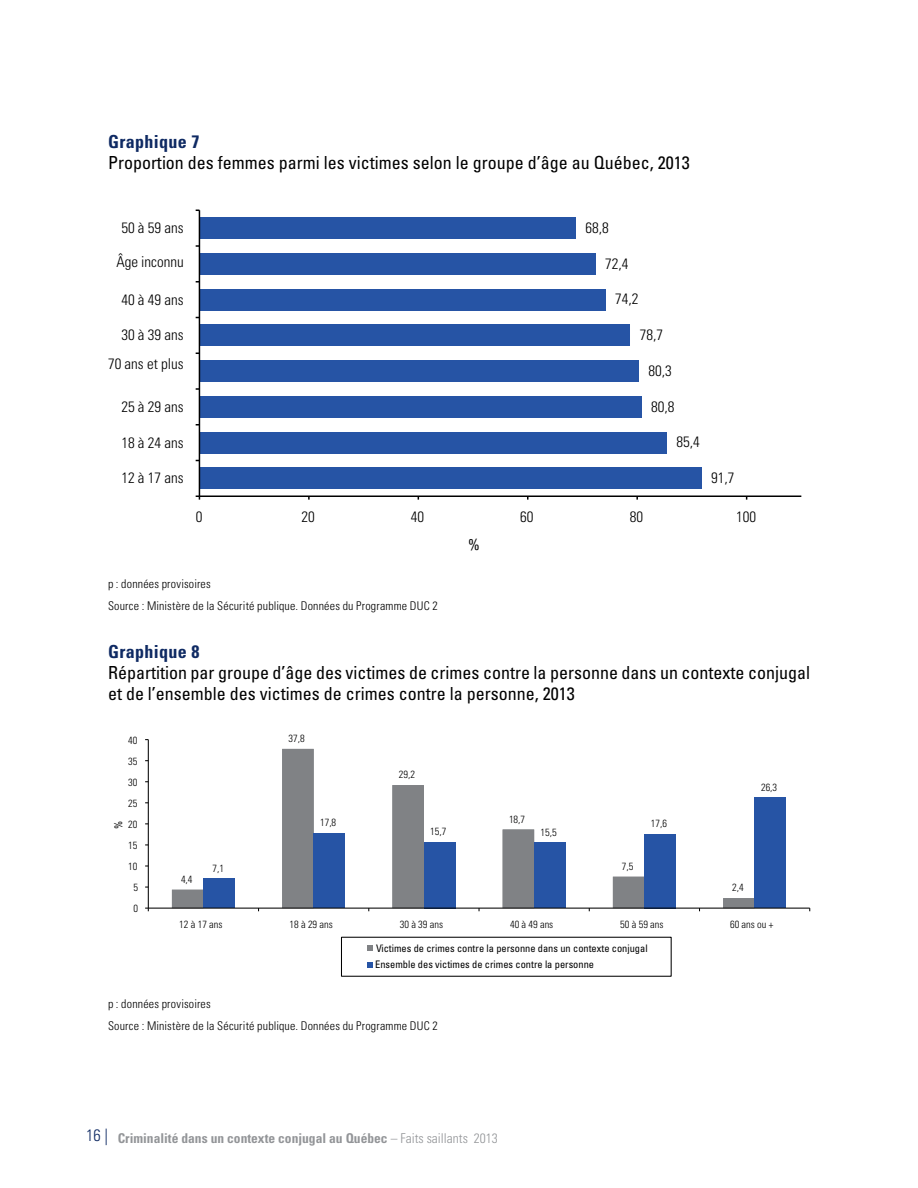
<style>
.page{position:relative;width:918px;height:1188px;background:#fff}
.page>*{position:absolute;margin:0;border:0;box-sizing:border-box;transform-origin:0 0}
.Titre_Graphique_Tabl{font:condensed 18px/21px "Univers LT Std";color:#000}
.Titre_3{font:700 condensed 18px "Univers LT Std";letter-spacing:.02em;color:#0f2a63}
.t1{font:300 condensed 15px "Univers LT Std";color:#000}
.t2{font:condensed 15px "Univers LT Std";color:#000}
.t3{font:700 condensed 13.5px "Univers LT Std";color:#939598}
.Note_tableau{font:300 condensed 12px "Univers LT Std";letter-spacing:.015em;color:#000}
.t4{font:300 condensed 10.35px "Univers LT Std";color:#000}
.t5{font:condensed 10.35px/16px "Univers LT Std";color:#000}
.s1{font-weight:300;font-size:16.5px;color:#0f2a63}
.s2{font-weight:300}
</style>
<div class="page">
<div style="left:199px;top:468px;width:502px;height:21px;background:#2654a5"></div>
<div style="left:199px;top:432px;width:468px;height:21px;background:#2654a5"></div>
<div style="left:199px;top:396px;width:443px;height:21px;background:#2654a5"></div>
<div style="left:199px;top:361px;width:440px;height:21px;background:#2654a5"></div>
<div style="left:199px;top:325px;width:431px;height:21px;background:#2654a5"></div>
<div style="left:199px;top:289px;width:407px;height:21px;background:#2654a5"></div>
<div style="left:199px;top:253px;width:397px;height:21px;background:#2654a5"></div>
<div style="left:199px;top:218px;width:377px;height:21px;background:#2654a5"></div>
<hr style="left:199px;top:495px;width:602px;height:2px;background:#000">
<hr style="left:199px;top:210px;width:1px;height:286px;background:#000">
<svg style="left:196px;top:495px;width:4px;height:5px"></svg>
<svg style="left:172px;top:749px;width:583px;height:159px"></svg>
<div style="left:203px;top:878px;width:32px;height:30px;background:#2654a5"></div>
<div style="left:314px;top:833px;width:31px;height:75px;background:#2654a5"></div>
<div style="left:424px;top:842px;width:31px;height:66px;background:#2654a5"></div>
<div style="left:534px;top:843px;width:32px;height:65px;background:#2654a5"></div>
<div style="left:644px;top:834px;width:32px;height:74px;background:#2654a5"></div>
<div style="left:755px;top:797px;width:31px;height:111px;background:#2654a5"></div>
<hr style="left:148px;top:740px;width:1px;height:168px;background:#000">
<hr style="left:148px;top:908px;width:662px;height:1px;background:#000">
<svg style="left:368px;top:946px;width:5px;height:5px"></svg>
<svg style="left:368px;top:962px;width:5px;height:5px"></svg>
<p class="Titre_3" style="left:108px;top:131px;width:93px">Graphique 7</p>
<p class="Titre_Graphique_Tabl" style="left:108px;top:152px;width:583px">Proportion des femmes parmi les victimes selon le groupe d’âge au Québec, 2013</p>
<p class="t1" style="left:121px;top:219px;width:64px">50 à 59 ans</p>
<p class="t1" style="left:585px;top:219px;width:25px">68,8</p>
<p class="t1" style="left:116px;top:253px;width:69px">Âge inconnu</p>
<p class="t1" style="left:605px;top:254px;width:25px">72,4</p>
<p class="t1" style="left:121px;top:290px;width:64px">40 à 49 ans</p>
<p class="t1" style="left:615px;top:290px;width:25px">74,2</p>
<p class="t1" style="left:121px;top:326px;width:64px">30 à 39 ans</p>
<p class="t1" style="left:640px;top:326px;width:25px">78,7</p>
<p class="t1" style="left:108px;top:354px;width:77px">70 ans et plus</p>
<p class="t1" style="left:649px;top:362px;width:25px">80,3</p>
<p class="t1" style="left:121px;top:398px;width:64px">25 à 29 ans</p>
<p class="t1" style="left:651px;top:397px;width:25px">80,8</p>
<p class="t1" style="left:121px;top:433px;width:64px">18 à 24 ans</p>
<p class="t1" style="left:676px;top:433px;width:25px">85,4</p>
<p class="t1" style="left:121px;top:469px;width:64px">12 à 17 ans</p>
<p class="t1" style="left:711px;top:469px;width:25px">91,7</p>
<p class="t1" style="left:196px;top:508px;width:8px">0</p>
<p class="t1" style="left:301px;top:508px;width:15px">20</p>
<p class="t1" style="left:411px;top:508px;width:15px">40</p>
<p class="t1" style="left:520px;top:508px;width:15px">60</p>
<p class="t1" style="left:630px;top:508px;width:15px">80</p>
<p class="t1" style="left:736px;top:508px;width:21px">100</p>
<p class="t2" style="left:468px;top:536px;width:13px">%</p>
<p class="Note_tableau" style="left:108px;top:576px;width:104px">p : données provisoires</p>
<p class="Note_tableau" style="left:108px;top:598px;width:331px">Source : Ministère de la Sécurité publique. Données du Programme DUC 2</p>
<p class="Titre_3" style="left:108px;top:641px;width:93px">Graphique 8</p>
<p class="Titre_Graphique_Tabl" style="left:108px;top:662px;width:704px">Répartition par groupe d’âge des victimes de crimes contre la personne dans un contexte conjugal et de l’ensemble des victimes de crimes contre la personne, 2013</p>
<p class="t4" style="left:128px;top:734px;width:11px">40</p>
<p class="t4" style="left:128px;top:755px;width:11px">35</p>
<p class="t4" style="left:128px;top:776px;width:11px">30</p>
<p class="t4" style="left:128px;top:797px;width:11px">25</p>
<p class="t4" style="left:128px;top:818px;width:11px">20</p>
<p class="t5" style="left:110px;top:829px;width:10px;rotate:-90deg">%</p>
<p class="t4" style="left:128px;top:839px;width:11px">15</p>
<p class="t4" style="left:128px;top:860px;width:11px">10</p>
<p class="t4" style="left:134px;top:881px;width:6px">5</p>
<p class="t4" style="left:134px;top:903px;width:6px">0</p>
<p class="t4" style="left:181px;top:873px;width:13px">4,4</p>
<p class="t4" style="left:213px;top:862px;width:13px">7,1</p>
<p class="t4" style="left:289px;top:732px;width:18px">37,8</p>
<p class="t4" style="left:320px;top:817px;width:18px">17,8</p>
<p class="t4" style="left:399px;top:768px;width:18px">29,2</p>
<p class="t4" style="left:509px;top:813px;width:18px">18,7</p>
<p class="t4" style="left:430px;top:825px;width:18px">15,7</p>
<p class="t4" style="left:541px;top:826px;width:18px">15,5</p>
<p class="t4" style="left:622px;top:860px;width:13px">7,5</p>
<p class="t4" style="left:651px;top:817px;width:18px">17,6</p>
<p class="t4" style="left:761px;top:781px;width:18px">26,3</p>
<p class="t4" style="left:732px;top:881px;width:13px">2,4</p>
<p class="t4" style="left:179px;top:918px;width:45px">12 à 17 ans</p>
<p class="t4" style="left:290px;top:918px;width:45px">18 à 29 ans</p>
<p class="t4" style="left:400px;top:918px;width:45px">30 à 39 ans</p>
<p class="t4" style="left:510px;top:918px;width:45px">40 à 49 ans</p>
<p class="t4" style="left:620px;top:918px;width:45px">50 à 59 ans</p>
<p class="t4" style="left:730px;top:918px;width:45px">60 ans ou +</p>
<p class="t5" style="left:375px;top:940px;width:274px">Victimes de crimes contre la personne dans un contexte conjugal<br>Ensemble des victimes de crimes contre la personne</p>
<p class="Note_tableau" style="left:108px;top:996px;width:104px">p : données provisoires</p>
<p class="Note_tableau" style="left:108px;top:1018px;width:331px">Source : Ministère de la Sécurité publique. Données du Programme DUC 2</p>
<p class="t3" style="left:86px;top:1130px;width:413px"><span class="s1">16 |</span> Criminalité dans un contexte conjugal au Québec <span class="s2">– Faits saillants 2013</span></p>
</div>
